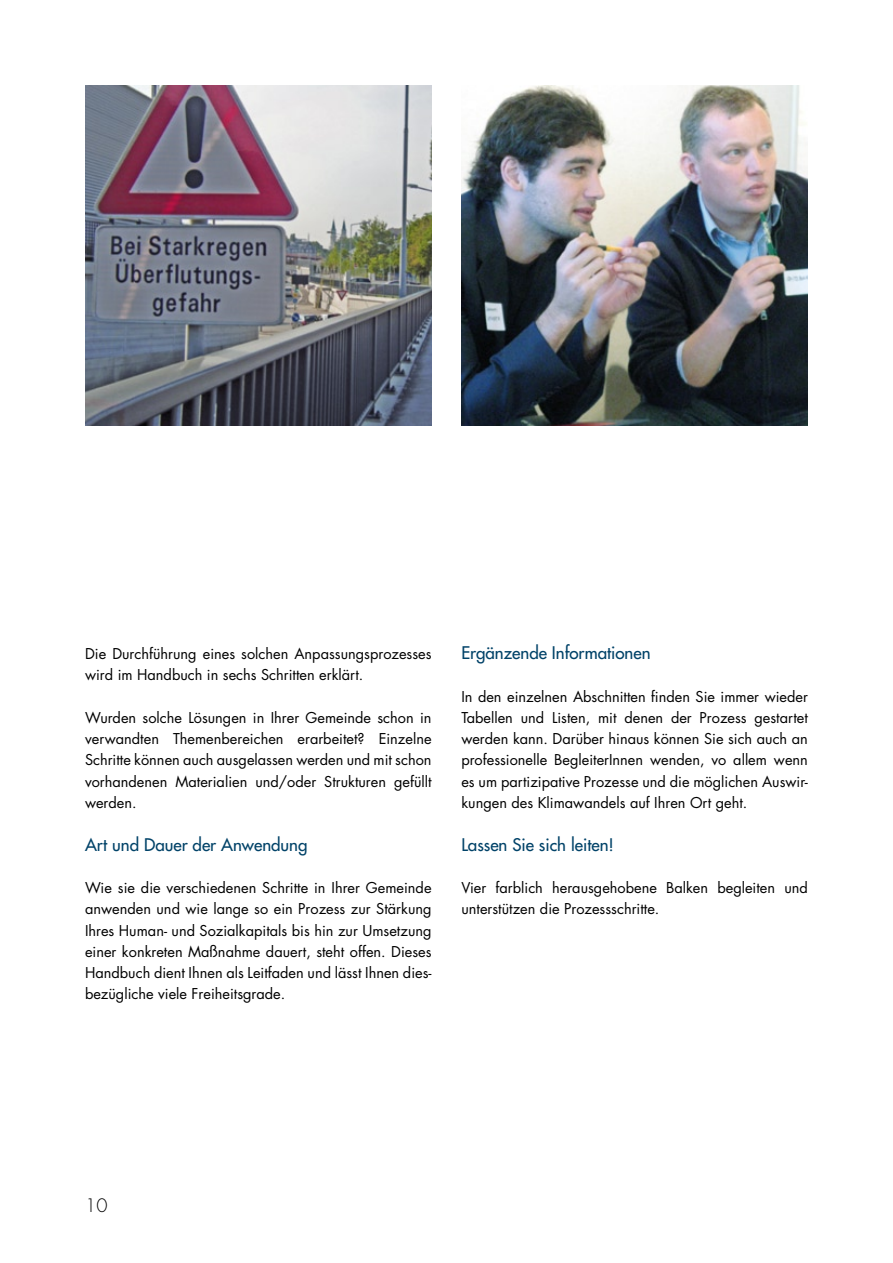
<style>
.page{position:relative;width:893px;height:1263px;background:#fff}
.page>*{position:absolute;margin:0;border:0;box-sizing:border-box;transform-origin:0 0}
.t1{font:300 18px "Futura";color:#000}
.t2{font:16.95px "Futura";color:#004268}
.t3{font:14.55px/21.3px "Futura";color:#000;text-align:justify}
</style>
<div class="page">
<img style="left:461px;top:85px;width:347px;height:340px">
<img style="left:85px;top:85px;width:347px;height:340px">
<p class="t3" style="left:85px;top:643px;width:348px">Die Durchführung eines solchen Anpassungsprozesses wird im Handbuch in sechs Schritten erklärt.</p>
<p class="t3" style="left:85px;top:707px;width:348px">Wurden solche Lösungen in Ihrer Gemeinde schon in verwandten Themenbereichen erarbeitet? Einzelne Schritte können auch ausgelassen werden und mit schon vorhandenen Materialien und/oder Strukturen gefüllt werden.</p>
<p class="t2" style="left:85px;top:833px;width:224px">Art und Dauer der Anwendung</p>
<p class="t3" style="left:85px;top:877px;width:348px">Wie sie die verschiedenen Schritte in Ihrer Gemeinde anwenden und wie lange so ein Prozess zur Stärkung Ihres Human- und Sozialkapitals bis hin zur Umsetzung einer konkreten Maßnahme dauert, steht offen. Dieses Handbuch dient Ihnen als Leitfaden und lässt Ihnen dies&shy;bezügliche viele Freiheitsgrade.</p>
<p class="t2" style="left:461px;top:642px;width:191px">Ergänzende Informationen</p>
<p class="t3" style="left:461px;top:686px;width:348px">In den einzelnen Abschnitten finden Sie immer wieder Tabellen und Listen, mit denen der Prozess gestartet werden kann. Darüber hinaus können Sie sich auch an professionelle BegleiterInnen wenden, vo allem wenn es um partizipative Prozesse und die möglichen Auswir&shy;kungen des Klimawandels auf Ihren Ort geht.</p>
<p class="t2" style="left:461px;top:833px;width:154px">Lassen Sie sich leiten!</p>
<p class="t3" style="left:461px;top:877px;width:348px">Vier farblich herausgehobene Balken begleiten und unterstützen die Prozessschritte.</p>
<p class="t1" style="left:85px;top:1194px;width:24px">10</p>
</div>
